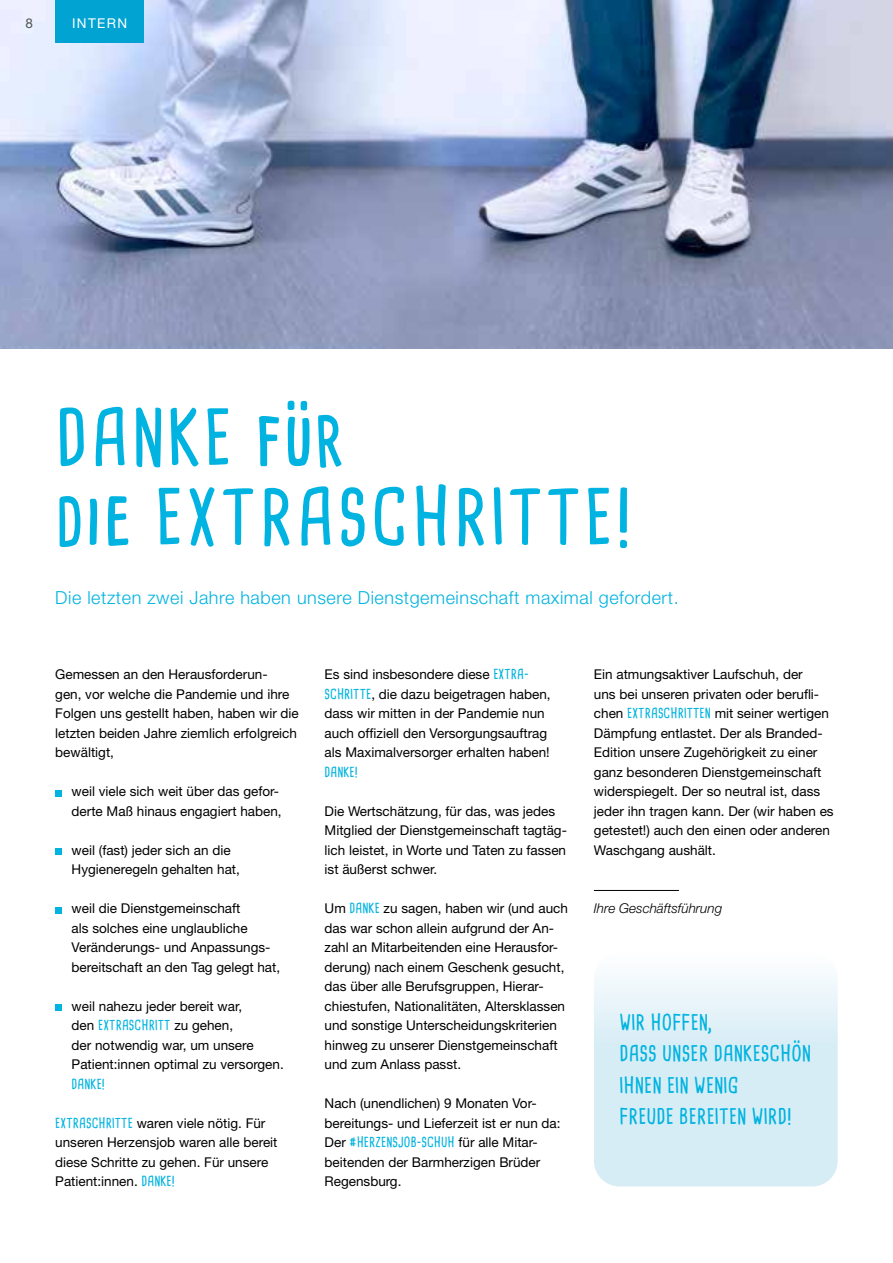
<style>
.page{position:relative;width:893px;height:1263px;background:#fff}
.page>*{position:absolute;margin:0;border:0;box-sizing:border-box;transform-origin:0 0}
.t1{font:700 75px/79.5px "Cardenio Modern";letter-spacing:.03em;color:#00b3e0}
.t2{font:700 21px/31.5px "Cardenio Modern";color:#00b3e0}
.t3{font:300 18px "Helvetica Neue";letter-spacing:.03em;color:#00b3e0}
.t4{font:13.5px/19.5px "Helvetica Neue";color:#000}
.t5{font:700 13.5px "Cardenio Modern";color:#00b3e0}
.t6{font:italic 300 13.5px "Helvetica Neue";color:#000}
.t7{font:13.5px "Helvetica Neue";letter-spacing:.1em;color:#fff}
.t8{font:13.5px "Helvetica Neue";color:#555756}
.s1{font-family:"Helvetica Neue";font-weight:400;color:#000}
.s2{font-family:"Cardenio Modern";font-weight:700;color:#00b3e0}
</style>
<div class="page">
<img style="left:0;top:0;width:893px;height:349px">
<div style="left:55px;top:0;width:89px;height:43px;background:#00a3d1"></div>
<div style="left:55px;top:790px;width:7px;height:6px;background:#00b3e0"></div>
<div style="left:55px;top:848px;width:7px;height:7px;background:#00b3e0"></div>
<div style="left:55px;top:907px;width:7px;height:6px;background:#00b3e0"></div>
<div style="left:55px;top:1004px;width:7px;height:7px;background:#00b3e0"></div>
<hr style="left:594px;top:890px;width:85px;height:1px;background:#000">
<div style="left:594px;top:953px;width:244px;height:233px;background:linear-gradient(to bottom,#eff8fb,#cee9f4);border-radius:26px"></div>
<p class="t8" style="left:26px;top:15px;width:9px">8</p>
<p class="t7" style="left:72px;top:15px;width:56px">INTERN</p>
<h1 class="t1" style="left:55px;top:397px;width:578px">DANKE für<br>die EXTRASCHRITTE!</h1>
<h3 class="t3" style="left:55px;top:587px;width:625px">Die letzten zwei Jahre haben unsere Dienstgemeinschaft maximal gefordert.</h3>
<p class="t4" style="left:55px;top:665px;width:245px">Gemessen an den Herausforderun-<br>gen, vor welche die Pandemie und ihre Folgen uns gestellt haben, haben wir die letzten beiden Jahre ziemlich erfolgreich bewältigt,</p>
<p class="t4" style="left:72px;top:782px;width:212px">weil viele sich weit über das gefor&shy;derte Maß hinaus engagiert haben,</p>
<p class="t4" style="left:72px;top:840px;width:170px">weil (fast) jeder sich an die<br>Hygieneregeln gehalten hat,</p>
<p class="t4" style="left:72px;top:899px;width:210px">weil die Dienstgemeinschaft<br>als solches eine unglaubliche<br>Veränderungs- und Anpassungs&shy;bereitschaft an den Tag gelegt hat,</p>
<p class="t4" style="left:72px;top:996px;width:172px">weil nahezu jeder bereit war,</p>
<p class="t5" style="left:72px;top:1016px;width:163px"><span class="s1">den</span> EXTRASCHRITT <span class="s1">zu gehen,</span></p>
<p class="t4" style="left:72px;top:1035px;width:214px">der notwendig war, um unsere<br>Patient:innen optimal zu versorgen.</p>
<p class="t5" style="left:72px;top:1075px;width:35px">DANKE!</p>
<p class="t4" style="left:55px;top:1113px;width:224px"><span class="s2">EXTRASCHRITTE</span> waren viele nötig. Für unseren Herzensjob waren alle bereit diese Schritte zu gehen. Für unsere Patient:innen. <span class="s2">DANKE!</span></p>
<p class="t4" style="left:325px;top:665px;width:228px">Es sind insbesondere diese <span class="s2">EXTRA-SCHRITTE</span>, die dazu beigetragen haben, dass wir mitten in der Pandemie nun auch offiziell den Versorgungsauftrag als Maximalversorger erhalten haben!</p>
<p class="t5" style="left:325px;top:763px;width:35px">DANKE!</p>
<p class="t4" style="left:325px;top:801px;width:244px">Die Wertschätzung, für das, was jedes Mitglied der Dienstgemeinschaft tagtäg&shy;lich leistet, in Worte und Taten zu fassen ist äußerst schwer.</p>
<p class="t4" style="left:325px;top:898px;width:245px">Um <span class="s2">DANKE</span> zu sagen, haben wir (und auch das war schon allein aufgrund der An&shy;zahl an Mitarbeitenden eine Herausfor&shy;derung) nach einem Geschenk gesucht, das über alle Berufsgruppen, Hierar&shy;chiestufen, Nationalitäten, Altersklassen und sonstige Unterscheidungskriterien hinweg zu unserer Dienstgemeinschaft und zum Anlass passt.</p>
<p class="t4" style="left:325px;top:1093px;width:238px">Nach (unendlichen) 9 Monaten Vor&shy;bereitungs- und Lieferzeit ist er nun da:</p>
<p class="t5" style="left:325px;top:1133px;width:215px"><span class="s1">Der</span> #HERZENSJOB-SCHUH <span class="s1">für alle Mitar-</span></p>
<p class="t4" style="left:325px;top:1152px;width:217px">beitenden der Barmherzigen Brüder<br>Regensburg.</p>
<p class="t4" style="left:594px;top:664px;width:241px">Ein atmungsaktiver Laufschuh, der<br>uns bei unseren privaten oder berufli&shy;chen <span class="s2">EXTRASCHRITTEN</span> mit seiner wertigen Dämpfung entlastet. Der als Branded-Edition unsere Zugehörigkeit zu einer ganz besonderen Dienstgemeinschaft widerspiegelt. Der so neutral ist, dass jeder ihn tragen kann. Der (wir haben es getestet!) auch den einen oder anderen Waschgang aushält.</p>
<p class="t6" style="left:594px;top:900px;width:130px">Ihre Geschäftsführung</p>
<h2 class="t2" style="left:619px;top:1006px;width:194px">WIR HOFFEN,<br>DASS UNSER DANKESCHÖN<br>IHNEN EIN WENIG<br>FREUDE BEREITEN WIRD!</h2>
</div>
